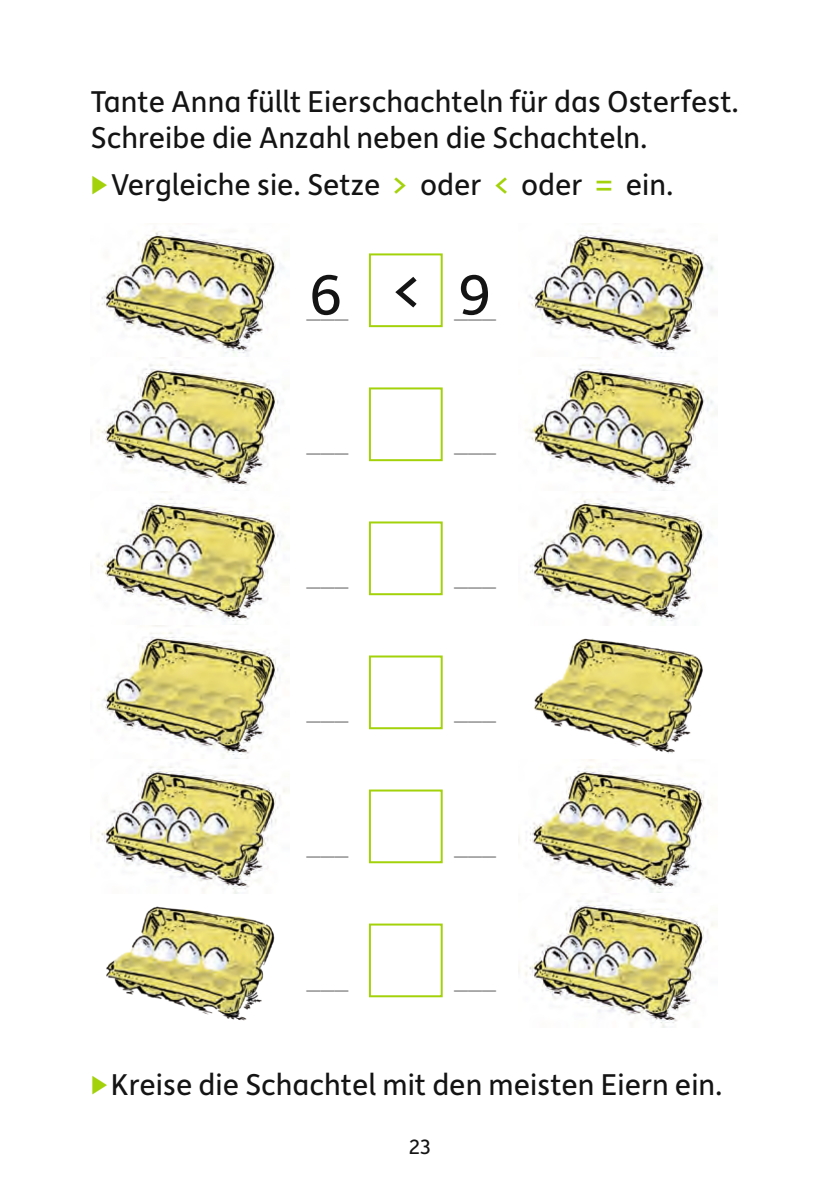
<style>
.page{position:relative;width:840px;height:1191px;background:#fff}
.page>*{position:absolute;margin:0;border:0;box-sizing:border-box;transform-origin:0 0}
.Ausfüllkästchen{font:60px "Depot New";color:#131413}
.t1{font:32px/36px "Depot New";color:#131413}
.Hinweis{font:28px "Depot New";color:#999}
.t2{font:22px "Depot New";color:#131413}
.s1{color:#a3d20b}
</style>
<div class="page">
<img style="left:91px;top:230px;width:198px;height:791px">
<div style="left:369px;top:253px;width:73px;height:74px;border:2px solid #a3d20b"></div>
<img style="left:518px;top:223px;width:198px;height:804px">
<div style="left:369px;top:387px;width:73px;height:74px;background:#fff;border:2px solid #a3d20b"></div>
<div style="left:369px;top:521px;width:73px;height:74px;background:#fff;border:2px solid #a3d20b"></div>
<div style="left:369px;top:655px;width:73px;height:74px;background:#fff;border:2px solid #a3d20b"></div>
<div style="left:369px;top:789px;width:73px;height:74px;background:#fff;border:2px solid #a3d20b"></div>
<div style="left:369px;top:923px;width:73px;height:74px;background:#fff;border:2px solid #a3d20b"></div>
<p class="t1" style="left:91px;top:82px;width:649px">Tante Anna füllt Eierschachteln für das Osterfest.<br>Schreibe die Anzahl neben die Schachteln.</p>
<p class="t1" style="left:111px;top:165px;width:564px">Vergleiche sie. Setze <span class="s1">&gt;</span> oder <span class="s1">&lt;</span> oder <span class="s1">=</span> ein.</p>
<p class="Ausfüllkästchen" style="left:309px;top:255px;width:34px">6</p>
<p class="Ausfüllkästchen" style="left:458px;top:255px;width:34px">9</p>
<p class="Ausfüllkästchen" style="left:391px;top:251px;width:29px">&lt;</p>
<p class="Hinweis" style="left:306px;top:290px;width:43px">___</p>
<p class="Hinweis" style="left:454px;top:290px;width:43px">___</p>
<p class="Hinweis" style="left:306px;top:424px;width:43px">___</p>
<p class="Hinweis" style="left:454px;top:424px;width:43px">___</p>
<p class="Hinweis" style="left:306px;top:558px;width:43px">___</p>
<p class="Hinweis" style="left:454px;top:558px;width:43px">___</p>
<p class="Hinweis" style="left:306px;top:692px;width:43px">___</p>
<p class="Hinweis" style="left:454px;top:692px;width:43px">___</p>
<p class="Hinweis" style="left:306px;top:826px;width:43px">___</p>
<p class="Hinweis" style="left:454px;top:826px;width:43px">___</p>
<p class="Hinweis" style="left:306px;top:960px;width:43px">___</p>
<p class="Hinweis" style="left:454px;top:960px;width:43px">___</p>
<p class="t1" style="left:111px;top:1064px;width:613px">Kreise die Schachtel mit den meisten Eiern ein.</p>
<p class="t2" style="left:409px;top:1132px;width:23px">23</p>
</div>
